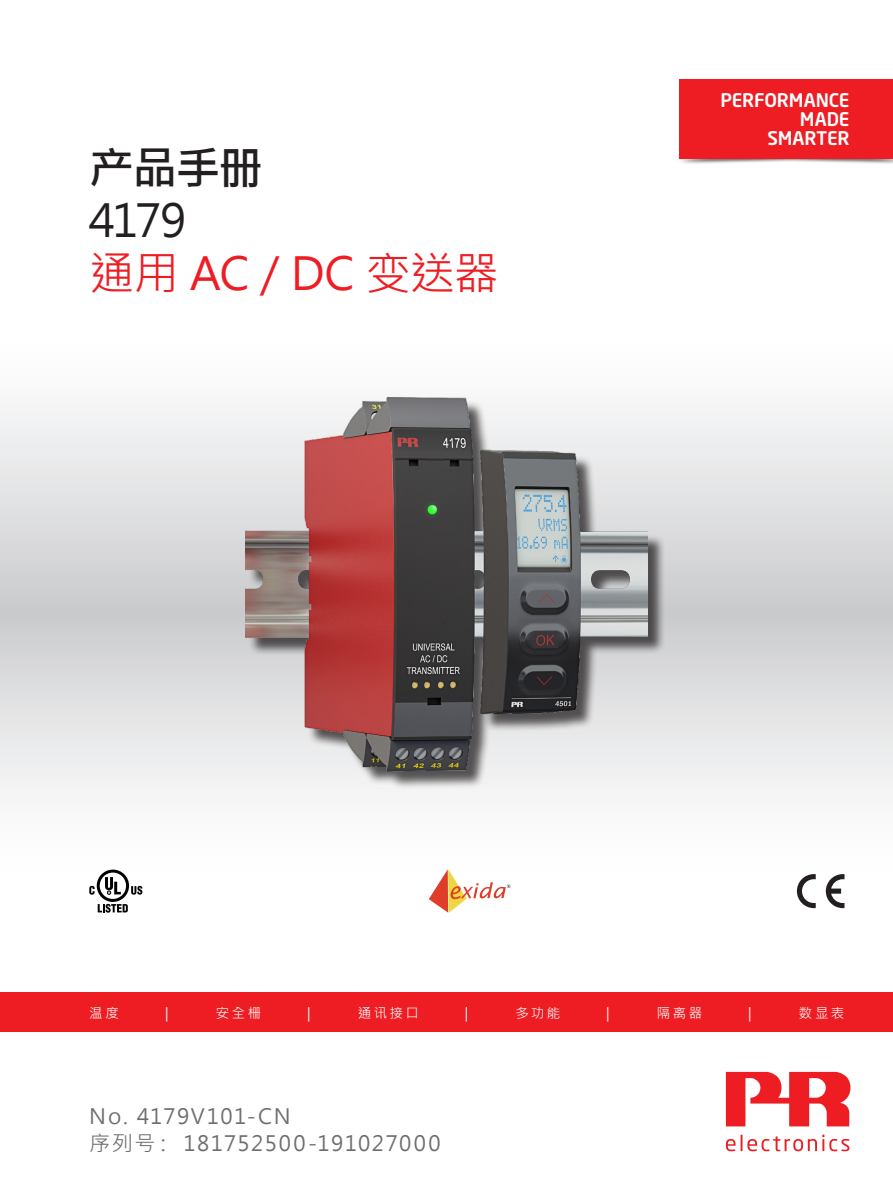
<style>
.page{position:relative;width:893px;height:1191px;background:#fff}
.page>*{position:absolute;margin:0;border:0;box-sizing:border-box;transform-origin:0 0}
.t1{font:45px "Microsoft Jheng Hei";letter-spacing:-.015em;color:#ee1d23}
.t2{font:700 45px "Microsoft Jheng Hei";color:#231f20}
.t3{font:45px "Microsoft Jheng Hei";color:#231f20}
.t4{font:21px/27px "Microsoft Jheng Hei";letter-spacing:.07em;color:#6c6d70}
.t5{font:500 18.6px/19px "Neo Sans Std";letter-spacing:-.01em;color:#fff;text-align:right}
.t6{font:13.5px "Microsoft Jheng Hei";letter-spacing:.185em;color:#fff}
</style>
<div class="page">
<svg style="left:0;top:408px;width:893px;height:387px"></svg>
<div style="left:0;top:992px;width:893px;height:40px;background:#ee1d23"></div>
<svg style="left:726px;top:1134px;width:123px;height:17px"></svg>
<svg style="left:726px;top:1071px;width:124px;height:55px"></svg>
<img style="left:679px;top:153px;width:214px;height:11px">
<div style="left:680px;top:79px;width:213px;height:80px;background:#ee1d23"></div>
<div style="left:248px;top:400px;width:418px;height:390px;background:#231f20;opacity:.75"></div>
<img style="left:246px;top:396px;width:401px;height:398px">
<svg style="left:826px;top:874px;width:18px;height:34px"></svg>
<svg style="left:797px;top:874px;width:19px;height:34px"></svg>
<svg style="left:89px;top:869px;width:53px;height:43px"></svg>
<svg style="left:429px;top:869px;width:77px;height:44px"></svg>
<h1 class="t2" style="left:89px;top:140px;width:175px">产品手册</h1>
<h1 class="t3" style="left:89px;top:193px;width:98px">4179</h1>
<h1 class="t1" style="left:89px;top:245px;width:411px">通用 AC / DC 变送器</h1>
<p class="t5" style="left:720px;top:90px;width:131px">PERFORMANCE<br>MADE<br>SMARTER</p>
<p class="t6" style="left:89px;top:1004px;width:31px">温度</p>
<p class="t6" style="left:165px;top:1004px;width:5px">|</p>
<p class="t6" style="left:216px;top:1004px;width:47px">安全栅</p>
<p class="t6" style="left:307px;top:1004px;width:5px">|</p>
<p class="t6" style="left:358px;top:1004px;width:63px">通讯接口</p>
<p class="t6" style="left:465px;top:1004px;width:5px">|</p>
<p class="t6" style="left:515px;top:1004px;width:46px">多功能</p>
<p class="t6" style="left:606px;top:1004px;width:5px">|</p>
<p class="t6" style="left:657px;top:1004px;width:47px">隔离器</p>
<p class="t6" style="left:748px;top:1004px;width:5px">|</p>
<p class="t6" style="left:799px;top:1004px;width:47px">数显表</p>
<p class="t4" style="left:89px;top:1103px;width:353px">No. 4179V101-CN<br>序列号： 181752500-191027000</p>
</div>
